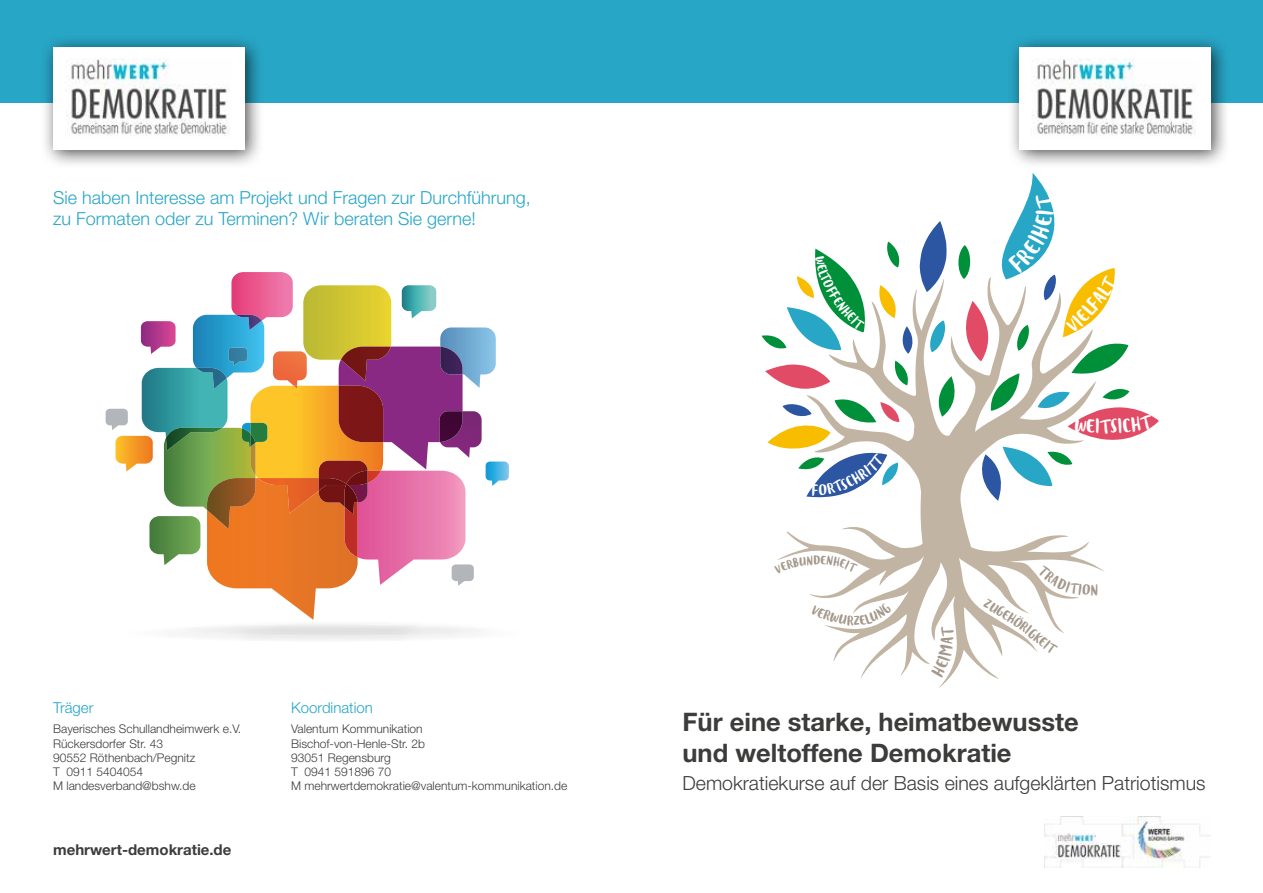
<style>
.page{position:relative;width:1263px;height:893px;background:#fff}
.page>*{position:absolute;margin:0;border:0;box-sizing:border-box;transform-origin:0 0}
.t1{font:700 25.5px/30.6px "Helvetica Neue LT Std";color:#3c3c3b}
.t2{font:300 19.5px "Helvetica Neue LT Std";color:#3c3c3b}
.t3{font:300 18px/21.6px "Helvetica Neue LT Std";color:#28a6c6}
.t4{font:15.75px "Blog Script";color:#fff}
.t5{font:700 15px "Helvetica Neue LT Std";color:#3c3c3b}
.t6{font:300 15px "Helvetica Neue LT Std";color:#25a6c6}
.t7{font:300 12px/14.2px "Helvetica Neue LT Std";color:#3c3c3b}
</style>
<div class="page">
<div style="left:0;top:0;width:1263px;height:102px;background:#28a6c6"></div>
<svg style="left:786px;top:531px;width:319px;height:157px"></svg>
<svg style="left:887px;top:242px;width:13px;height:25px"></svg>
<svg style="left:807px;top:289px;width:289px;height:260px"></svg>
<svg style="left:878px;top:285px;width:18px;height:33px"></svg>
<svg style="left:893px;top:361px;width:16px;height:24px"></svg>
<svg style="left:900px;top:326px;width:13px;height:28px"></svg>
<svg style="left:981px;top:447px;width:91px;height:54px"></svg>
<svg style="left:765px;top:364px;width:65px;height:25px"></svg>
<img style="left:1044px;top:816px;width:167px;height:51px">
<img style="left:164px;top:428px;width:86px;height:82px">
<img style="left:250px;top:385px;width:133px;height:93px">
<img style="left:250px;top:443px;width:6px;height:32px">
<img style="left:207px;top:478px;width:151px;height:142px">
<img style="left:207px;top:478px;width:49px;height:51px">
<img style="left:258px;top:478px;width:61px;height:35px">
<img style="left:358px;top:471px;width:107px;height:114px">
<svg style="left:368px;top:471px;width:13px;height:12px"></svg>
<img style="left:345px;top:514px;width:13px;height:43px">
<img style="left:339px;top:347px;width:124px;height:122px">
<img style="left:339px;top:385px;width:44px;height:57px">
<img style="left:402px;top:285px;width:34px;height:33px">
<img style="left:149px;top:516px;width:51px;height:49px">
<svg style="left:242px;top:423px;width:8px;height:5px"></svg>
<img style="left:242px;top:428px;width:8px;height:19px">
<img style="left:250px;top:423px;width:17px;height:20px">
<img style="left:250px;top:433px;width:5px;height:14px">
<img style="left:273px;top:351px;width:34px;height:34px">
<svg style="left:293px;top:385px;width:4px;height:4px"></svg>
<img style="left:440px;top:411px;width:42px;height:47px">
<img style="left:439px;top:411px;width:24px;height:31px">
<img style="left:115px;top:436px;width:38px;height:36px">
<img style="left:485px;top:461px;width:24px;height:25px">
<img style="left:141px;top:321px;width:35px;height:33px">
<svg style="left:452px;top:564px;width:22px;height:22px"></svg>
<img style="left:440px;top:327px;width:56px;height:61px">
<img style="left:440px;top:347px;width:23px;height:27px">
<img style="left:319px;top:461px;width:49px;height:17px">
<img style="left:319px;top:491px;width:26px;height:16px">
<img style="left:319px;top:478px;width:27px;height:13px">
<img style="left:358px;top:485px;width:10px;height:17px">
<img style="left:346px;top:471px;width:22px;height:14px">
<img style="left:345px;top:485px;width:13px;height:29px">
<img style="left:303px;top:285px;width:88px;height:75px">
<img style="left:341px;top:347px;width:50px;height:34px">
<img style="left:142px;top:368px;width:85px;height:70px">
<img style="left:166px;top:428px;width:56px;height:22px">
<img style="left:193px;top:315px;width:71px;height:63px">
<img style="left:228px;top:348px;width:19px;height:18px">
<img style="left:196px;top:368px;width:31px;height:21px">
<svg style="left:106px;top:409px;width:22px;height:21px"></svg>
<img style="left:231px;top:272px;width:62px;height:49px">
<img style="left:236px;top:315px;width:26px;height:15px">
<div style="left:1007px;top:35px;width:223px;height:134px;background:#000;opacity:.7"></div>
<div style="left:1019px;top:47px;width:192px;height:102px;background:#fff"></div>
<img style="left:1031px;top:59px;width:165px;height:77px">
<div style="left:40px;top:35px;width:224px;height:134px;background:#000;opacity:.7"></div>
<div style="left:53px;top:47px;width:191px;height:102px;background:#fff"></div>
<img style="left:65px;top:59px;width:165px;height:77px">
<svg style="left:811px;top:602px;width:81px;height:24px"></svg>
<svg style="left:983px;top:565px;width:115px;height:90px"></svg>
<svg style="left:777px;top:555px;width:81px;height:19px"></svg>
<svg style="left:931px;top:627px;width:23px;height:51px"></svg>
<svg style="left:761px;top:249px;width:104px;height:101px"></svg>
<svg style="left:767px;top:399px;width:132px;height:98px"></svg>
<svg style="left:920px;top:173px;width:239px;height:267px"></svg>
<h3 class="t3" style="left:53px;top:186px;width:479px">Sie haben Interesse am Projekt und Fragen zur Durchführung, zu Formaten oder zu Terminen? Wir beraten Sie gerne!</h3>
<p class="t6" style="left:53px;top:698px;width:42px">Träger</p>
<p class="t7" style="left:53px;top:722px;width:190px">Bayerisches Schullandheimwerk e.V.<br>Rückersdorfer Str. 43<br>90552 Röthenbach/Pegnitz<br>T 0911 5404054<br>M landesverband@bshw.de</p>
<p class="t5" style="left:53px;top:840px;width:180px">mehrwert-demokratie.de</p>
<p class="t6" style="left:291px;top:698px;width:83px">Koordination</p>
<p class="t7" style="left:291px;top:722px;width:278px">Valentum Kommunikation<br>Bischof-von-Henle-Str. 2b<br>93051 Regensburg<br>T 0941 591896 70<br>M mehrwertdemokratie@valentum-kommunikation.de</p>
<h3 class="t4" style="left:1095px;top:418px;width:7px">I</h3>
<h1 class="t1" style="left:682px;top:706px;width:398px">Für eine starke, heimatbewusste und weltoffene Demokratie</h1>
<h2 class="t2" style="left:682px;top:772px;width:524px">Demokratiekurse auf der Basis eines aufgeklärten Patriotismus</h2>
</div>
